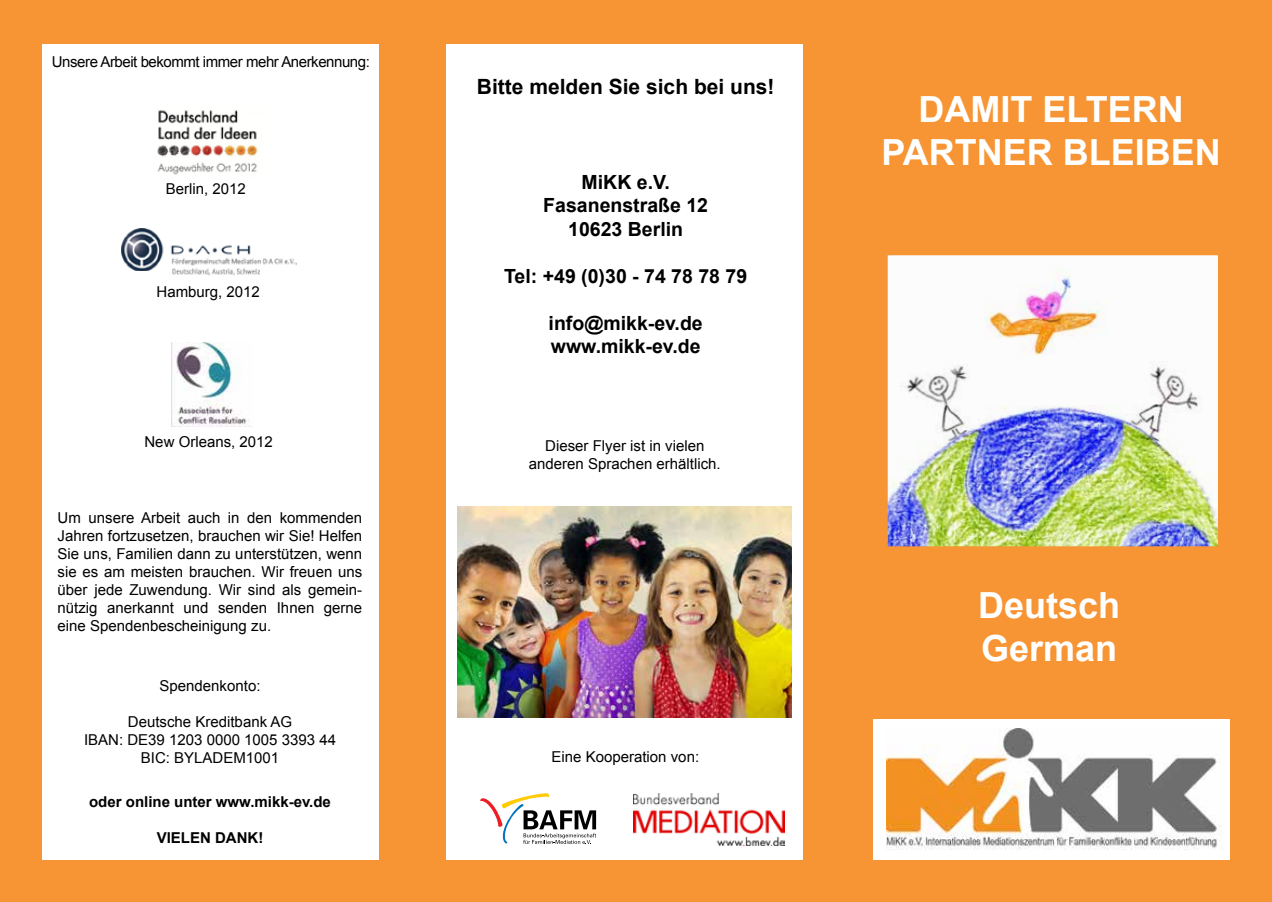
<style>
.page{position:relative;width:1272px;height:902px;background:#fff}
.page>*{position:absolute;margin:0;border:0;box-sizing:border-box;transform-origin:0 0}
.t1{font:700 36px/43.2px "Arial";color:#fff;text-align:center}
.t2{font:700 21px "Arial";color:#000}
.t3{font:700 19.5px/23.4px "Arial";color:#000;text-align:center}
.t4{font:15px/18px "Arial";color:#000;text-align:center}
.t5{font:700 15px "Arial";color:#000}
.t6{font:15px "Arial";letter-spacing:-.03em;color:#000}
</style>
<div class="page">
<div style="left:0;top:0;width:1271px;height:901px;background:#f79433"></div>
<div style="left:42px;top:44px;width:336px;height:815px;background:#fff"></div>
<div style="left:446px;top:44px;width:357px;height:815px;background:#fff"></div>
<img style="left:171px;top:342px;width:78px;height:84px">
<img style="left:122px;top:229px;width:175px;height:41px">
<img style="left:170px;top:266px;width:90px;height:10px">
<div style="left:872px;top:719px;width:357px;height:140px;background:#fff"></div>
<img style="left:886px;top:728px;width:335px;height:121px">
<img style="left:157px;top:110px;width:101px;height:65px">
<img style="left:887px;top:255px;width:330px;height:291px">
<img style="left:457px;top:506px;width:334px;height:211px">
<svg style="left:480px;top:793px;width:116px;height:51px"></svg>
<img style="left:633px;top:793px;width:151px;height:51px">
<p class="t6" style="left:52px;top:52px;width:319px">Unsere Arbeit bekommt immer mehr Anerkennung:</p>
<p class="t4" style="left:166px;top:180px;width:82px">Berlin, 2012</p>
<p class="t4" style="left:156px;top:282px;width:105px">Hamburg, 2012</p>
<p class="t4" style="left:144px;top:433px;width:130px">New Orleans, 2012</p>
<p class="t4" style="left:58px;top:509px;width:306px;text-align:justify">Um unsere Arbeit auch in den kommenden Jahren fortzusetzen, brauchen wir Sie! Helfen Sie uns, Familien dann zu unterstützen, wenn sie es am meisten brauchen. Wir freuen uns über jede Zuwendung. Wir sind als gemein&shy;nützig anerkannt und senden Ihnen gerne eine Spendenbescheinigung zu.</p>
<p class="t4" style="left:159px;top:676px;width:102px">Spendenkonto:</p>
<p class="t4" style="left:84px;top:712px;width:253px">Deutsche Kreditbank AG<br>IBAN: DE39 1203 0000 1005 3393 44<br>BIC: BYLADEM1001</p>
<p class="t5" style="left:89px;top:791px;width:243px">oder online unter www.mikk-ev.de</p>
<p class="t5" style="left:157px;top:827px;width:108px">VIELEN DANK!</p>
<h2 class="t2" style="left:477px;top:72px;width:299px">Bitte melden Sie sich bei uns!</h2>
<h3 class="t3" style="left:543px;top:171px;width:166px">MiKK e.V.<br>Fasanenstraße 12<br>10623 Berlin</h3>
<h3 class="t3" style="left:504px;top:265px;width:244px">Tel: +49 (0)30 - 74 78 78 79</h3>
<h3 class="t3" style="left:548px;top:311px;width:156px;text-align:left">info@mikk-ev.de www.mikk-ev.de</h3>
<p class="t4" style="left:529px;top:436px;width:193px">Dieser Flyer ist in vielen anderen Sprachen erhältlich.</p>
<p class="t4" style="left:551px;top:747px;width:149px">Eine Kooperation von:</p>
<h1 class="t1" style="left:881px;top:89px;width:341px">DAMIT ELTERN<br>PARTNER BLEIBEN</h1>
<h1 class="t1" style="left:978px;top:584px;width:144px;text-align:left">Deutsch<br>German</h1>
</div>
